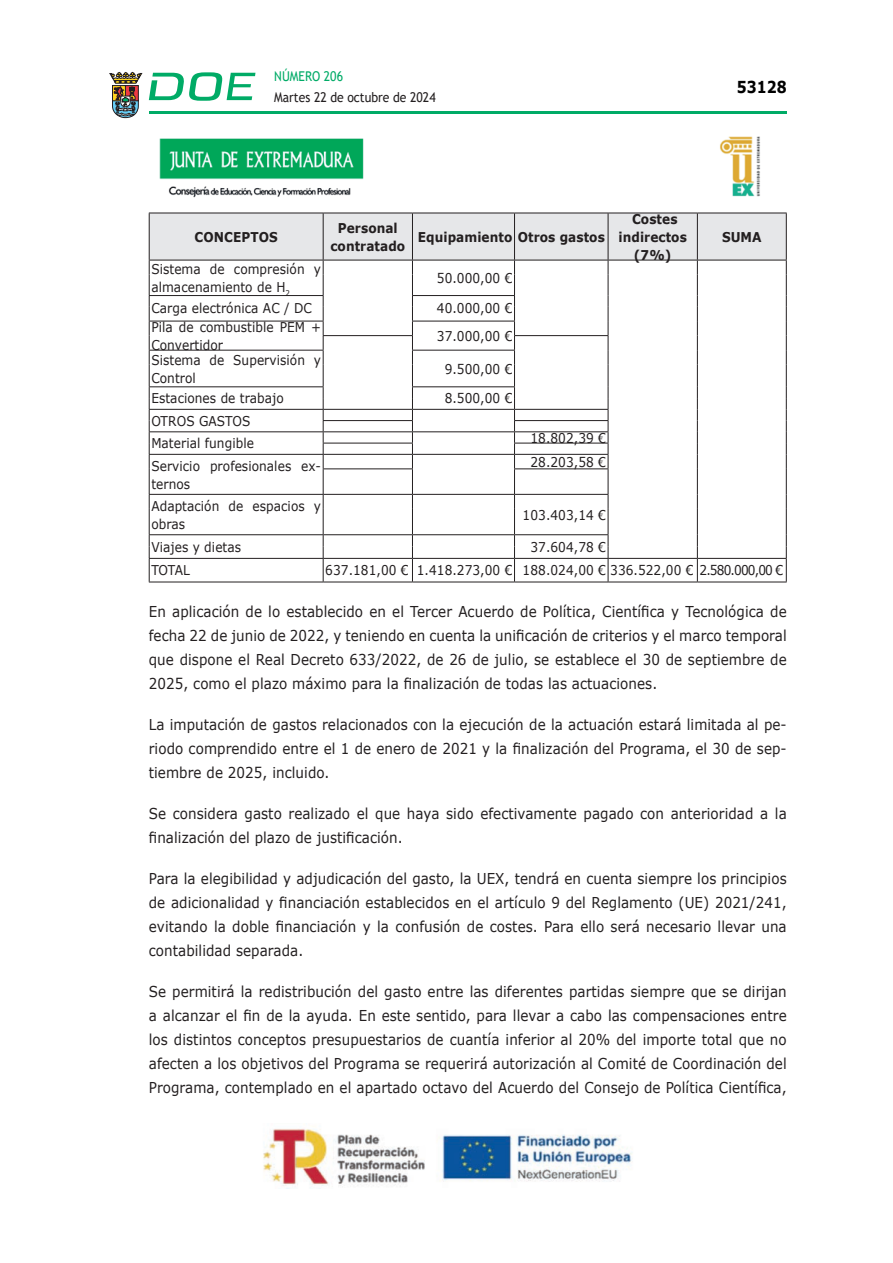
<style>
.page{position:relative;width:893px;height:1263px;background:#fff}
.page>*{position:absolute;margin:0;border:0;box-sizing:border-box;transform-origin:0 0}
.t1{font:700 16.5px "Verdana";color:#000;scale:.85 1}
.CUERPO_DE_TEXTO{font:15px/24px "Verdana";letter-spacing:.005em;color:#231f20;text-align:justify;scale:.9 1}
.CUERPO_DE_TEXTO-2{font:13.5px/18px "Verdana";letter-spacing:.005em;color:#231f20;scale:.9 1}
.TABLATITULO{font:700 13.5px/18px "Verdana";letter-spacing:.005em;color:#231f20;text-align:center;scale:.9 1}
.t2{font:13.5px "Trebuchet MS";color:#231f20;scale:.9 1}
.t3{font:13.5px "Trebuchet MS";color:#00ab67;scale:.9 1}
</style>
<div class="page">
<hr style="left:149px;top:111px;width:638px;height:3px;background:#00ab66">
<svg style="left:109px;top:72px;width:33px;height:46px"></svg>
<svg style="left:149px;top:72px;width:106px;height:29px"></svg>
<svg style="left:149px;top:213px;width:638px;height:369px"></svg>
<hr style="left:149px;top:582px;width:174px;height:1px;background:#231f20">
<hr style="left:323px;top:582px;width:89px;height:1px;background:#231f20">
<hr style="left:412px;top:582px;width:102px;height:1px;background:#231f20">
<hr style="left:514px;top:582px;width:94px;height:1px;background:#231f20">
<hr style="left:608px;top:582px;width:89px;height:1px;background:#231f20">
<hr style="left:697px;top:582px;width:90px;height:1px;background:#231f20">
<img style="left:159px;top:136px;width:602px;height:62px">
<img style="left:263px;top:1129px;width:369px;height:59px">
<p class="t3" style="left:274px;top:67px;width:78px">NÚMERO 206</p>
<p class="t2" style="left:274px;top:88px;width:181px">Martes 22 de octubre de 2024</p>
<p class="t1" style="left:737px;top:75px;width:60px">53128</p>
<p class="TABLATITULO" style="left:619px;top:209px;width:77px">Costes indirectos (7%)</p>
<p class="TABLATITULO" style="left:195px;top:227px;width:94px">CONCEPTOS</p>
<p class="TABLATITULO" style="left:330px;top:218px;width:85px">Personal contratado</p>
<p class="TABLATITULO" style="left:418px;top:227px;width:209px">Equipamiento Otros gastos</p>
<p class="TABLATITULO" style="left:722px;top:227px;width:46px">SUMA</p>
<p class="CUERPO_DE_TEXTO-2" style="left:151px;top:260px;width:190px">Sistema de compresión y almacenamiento de H<sub>2</sub></p>
<p class="CUERPO_DE_TEXTO-2" style="left:437px;top:269px;width:85px">50.000,00 €</p>
<p class="CUERPO_DE_TEXTO-2" style="left:151px;top:299px;width:180px">Carga electrónica AC / DC</p>
<p class="CUERPO_DE_TEXTO-2" style="left:437px;top:299px;width:85px">40.000,00 €</p>
<p class="CUERPO_DE_TEXTO-2" style="left:151px;top:318px;width:190px">Pila de combustible PEM +<br>Convertidor</p>
<p class="CUERPO_DE_TEXTO-2" style="left:437px;top:327px;width:85px">37.000,00 €</p>
<p class="CUERPO_DE_TEXTO-2" style="left:151px;top:351px;width:190px">Sistema de Supervisión y<br>Control</p>
<p class="CUERPO_DE_TEXTO-2" style="left:445px;top:360px;width:77px">9.500,00 €</p>
<p class="CUERPO_DE_TEXTO-2" style="left:151px;top:389px;width:149px">Estaciones de trabajo</p>
<p class="CUERPO_DE_TEXTO-2" style="left:445px;top:389px;width:77px">8.500,00 €</p>
<p class="CUERPO_DE_TEXTO-2" style="left:151px;top:412px;width:112px">OTROS GASTOS</p>
<p class="CUERPO_DE_TEXTO-2" style="left:151px;top:434px;width:116px">Material fungible</p>
<p class="CUERPO_DE_TEXTO-2" style="left:530px;top:429px;width:85px">18.802,39 €</p>
<p class="CUERPO_DE_TEXTO-2" style="left:151px;top:456px;width:190px">Servicio profesionales ex&shy;ternos</p>
<p class="CUERPO_DE_TEXTO-2" style="left:530px;top:453px;width:85px">28.203,58 €</p>
<p class="CUERPO_DE_TEXTO-2" style="left:151px;top:497px;width:190px">Adaptación de espacios y obras</p>
<p class="CUERPO_DE_TEXTO-2" style="left:523px;top:506px;width:94px">103.403,14 €</p>
<p class="CUERPO_DE_TEXTO-2" style="left:151px;top:538px;width:101px">Viajes y dietas</p>
<p class="CUERPO_DE_TEXTO-2" style="left:530px;top:538px;width:85px">37.604,78 €</p>
<p class="CUERPO_DE_TEXTO-2" style="left:151px;top:561px;width:44px">TOTAL</p>
<p class="CUERPO_DE_TEXTO-2" style="left:325px;top:561px;width:94px">637.181,00 €</p>
<p class="CUERPO_DE_TEXTO-2" style="left:417px;top:561px;width:108px">1.418.273,00 €</p>
<p class="CUERPO_DE_TEXTO-2" style="left:523px;top:561px;width:291px">188.024,00 € 336.522,00 € 2.580.000,00 €</p>
<p class="CUERPO_DE_TEXTO" style="left:149px;top:600px;width:710px">En aplicación de lo establecido en el Tercer Acuerdo de Política, Científica y Tecnológica de fecha 22 de junio de 2022, y teniendo en cuenta la unificación de criterios y el marco temporal que dispone el Real Decreto 633/2022, de 26 de julio, se establece el 30 de septiembre de 2025, como el plazo máximo para la finalización de todas las actuaciones.</p>
<p class="CUERPO_DE_TEXTO" style="left:149px;top:713px;width:710px">La imputación de gastos relacionados con la ejecución de la actuación estará limitada al pe&shy;riodo comprendido entre el 1 de enero de 2021 y la finalización del Programa, el 30 de sep&shy;tiembre de 2025, incluido.</p>
<p class="CUERPO_DE_TEXTO" style="left:149px;top:802px;width:710px">Se considera gasto realizado el que haya sido efectivamente pagado con anterioridad a la finalización del plazo de justificación.</p>
<p class="CUERPO_DE_TEXTO" style="left:149px;top:867px;width:710px">Para la elegibilidad y adjudicación del gasto, la UEX, tendrá en cuenta siempre los principios de adicionalidad y financiación establecidos en el artículo 9 del Reglamento (UE) 2021/241, evitando la doble financiación y la confusión de costes. Para ello será necesario llevar una contabilidad separada.</p>
<p class="CUERPO_DE_TEXTO" style="left:149px;top:980px;width:710px">Se permitirá la redistribución del gasto entre las diferentes partidas siempre que se dirijan a alcanzar el fin de la ayuda. En este sentido, para llevar a cabo las compensaciones entre los distintos conceptos presupuestarios de cuantía inferior al 20% del importe total que no afecten a los objetivos del Programa se requerirá autorización al Comité de Coordinación del Programa, contemplado en el apartado octavo del Acuerdo del Consejo de Política Científica,</p>
</div>
